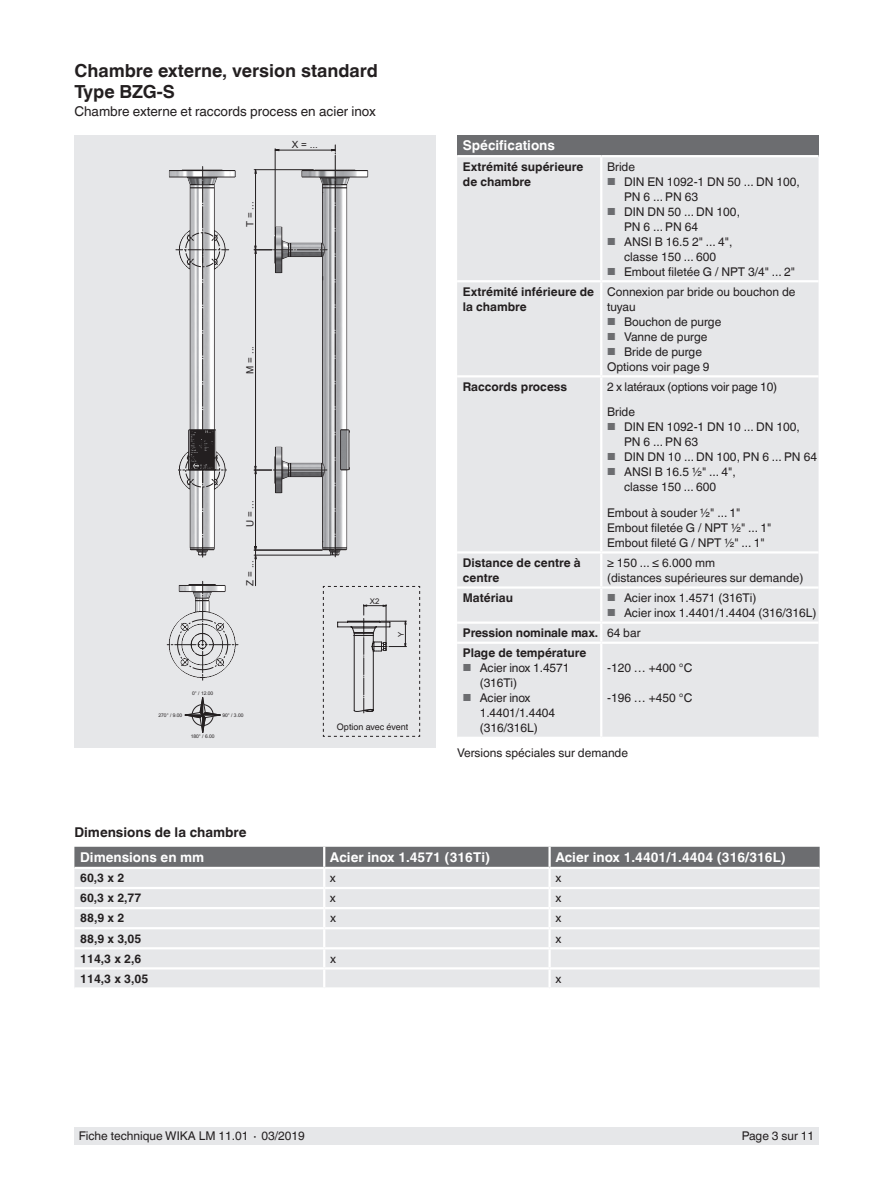
<style>
.page{position:relative;width:893px;height:1188px;background:#fff}
.page>*{position:absolute;margin:0;border:0;box-sizing:border-box;transform-origin:0 0}
.t1{font:700 18px/21px "Helvetica World";color:#231f20}
.t2{font:700 13.5px "Helvetica World";color:#fff}
.t3{font:13.5px "Helvetica World";color:#231f20}
.t4{font:700 13.5px "Helvetica World";color:#231f20}
.t5{font:12px/15px "Helvetica World";color:#231f20}
.t6{font:700 12px/15px "Helvetica World";color:#231f20}
.t7{font:12px/25.5px "Helvetica World";letter-spacing:-.02em;color:#231f20}
.t8{font:9.9px "Arial";color:#231f20}
.t9{font:9px "Helvetica World";color:#231f20}
.t10{font:7.8px "Arial";color:#231f20}
.t11{font:4.95px "Arial";color:#231f20}
.s1{font-size:10.2px;color:#6c6d70}
.s2{font-weight:400;font-size:10.2px;color:#6c6d70}
.s3{font-weight:400}
</style>
<div class="page">
<div style="left:74px;top:1128px;width:745px;height:17px;background:#e6e7e9"></div>
<div style="left:74px;top:135px;width:362px;height:612px;background:#e6e7e9"></div>
<svg style="left:167px;top:145px;width:253px;height:592px"></svg>
<div style="left:457px;top:135px;width:362px;height:21px;background:#6c6d70"></div>
<div style="left:457px;top:157px;width:362px;height:580px;background:#e6e7e9"></div>
<div style="left:457px;top:554px;width:362px;height:32px;background:#e6e7e9"></div>
<hr style="left:457px;top:280px;width:144px;height:2px;background:#fff">
<hr style="left:457px;top:375px;width:144px;height:2px;background:#fff">
<hr style="left:457px;top:551px;width:144px;height:3px;background:#fff">
<hr style="left:457px;top:586px;width:144px;height:3px;background:#fff">
<hr style="left:457px;top:622px;width:144px;height:2px;background:#fff">
<svg style="left:600px;top:624px;width:2px;height:18px"></svg>
<hr style="left:457px;top:642px;width:144px;height:2px;background:#fff">
<hr style="left:600px;top:644px;width:2px;height:93px;background:#fff">
<hr style="left:600px;top:282px;width:2px;height:93px;background:#fff">
<hr style="left:600px;top:377px;width:2px;height:174px;background:#fff">
<hr style="left:600px;top:554px;width:2px;height:32px;background:#fff">
<hr style="left:600px;top:589px;width:2px;height:33px;background:#fff">
<hr style="left:600px;top:157px;width:2px;height:123px;background:#fff">
<hr style="left:601px;top:280px;width:218px;height:2px;background:#fff">
<hr style="left:601px;top:375px;width:218px;height:2px;background:#fff">
<hr style="left:601px;top:551px;width:218px;height:3px;background:#fff">
<hr style="left:601px;top:586px;width:218px;height:3px;background:#fff">
<hr style="left:601px;top:622px;width:218px;height:2px;background:#fff">
<hr style="left:601px;top:642px;width:218px;height:2px;background:#fff">
<hr style="left:457px;top:155px;width:144px;height:2px;background:#fff">
<hr style="left:601px;top:155px;width:218px;height:2px;background:#fff">
<svg style="left:74px;top:847px;width:746px;height:140px;background:#d7d8d9"></svg>
<hr style="left:550px;top:967px;width:270px;height:3px;background:#fff">
<hr style="left:548px;top:970px;width:3px;height:17px;background:#fff">
<h1 class="t1" style="left:74px;top:60px;width:305px">Chambre externe, version standard<br>Type BZG-S</h1>
<p class="t3" style="left:74px;top:103px;width:303px">Chambre externe et raccords process en acier inox</p>
<p class="t8" style="left:243px;top:227px;width:27px;rotate:-90deg">T = ...</p>
<p class="t8" style="left:292px;top:138px;width:28px">X = ...</p>
<p class="t8" style="left:243px;top:374px;width:29px;rotate:-90deg">M = ...</p>
<p class="t8" style="left:243px;top:527px;width:28px;rotate:-90deg">U = ...</p>
<p class="t8" style="left:243px;top:586px;width:27px;rotate:-90deg">Z = ...</p>
<p class="t11" style="left:192px;top:690px;width:23px">0° / 12.00</p>
<p class="t11" style="left:158px;top:712px;width:25px">270° / 9.00</p>
<p class="t11" style="left:222px;top:712px;width:23px">90° / 3.00</p>
<p class="t11" style="left:191px;top:733px;width:25px">180° / 6.00</p>
<p class="t4" style="left:74px;top:824px;width:174px">Dimensions de la chambre</p>
<p class="t10" style="left:370px;top:596px;width:11px">X2</p>
<p class="t10" style="left:396px;top:637px;width:7px;rotate:-90deg">Y</p>
<p class="t9" style="left:337px;top:721px;width:73px">Option avec évent</p>
<p class="t2" style="left:463px;top:138px;width:94px">Spécifications</p>
<p class="t6" style="left:463px;top:159px;width:122px">Extrémité supérieure de chambre</p>
<p class="t5" style="left:607px;top:159px;width:30px">Bride</p>
<p class="t5" style="left:624px;top:174px;width:177px;text-indent:-17px"><span class="s1">■</span> DIN EN 1092-1 DN 50 ... DN 100,<br>PN 6 ... PN 63</p>
<p class="t5" style="left:624px;top:204px;width:117px;text-indent:-17px"><span class="s1">■</span> DIN DN 50 ... DN 100,<br>PN 6 ... PN 64</p>
<p class="t5" style="left:607px;top:234px;width:127px;text-align:center"><span class="s1">■</span> ANSI B 16.5 2" ... 4", classe 150 ... 600</p>
<p class="t5" style="left:607px;top:264px;width:190px"><span class="s1">■</span> Embout filetée G / NPT 3/4" ... 2"</p>
<p class="t6" style="left:463px;top:284px;width:133px">Extrémité inférieure de la chambre</p>
<p class="t5" style="left:607px;top:284px;width:190px">Connexion par bride ou bouchon de tuyau</p>
<p class="t5" style="left:607px;top:314px;width:116px"><span class="s1">■</span> Bouchon de purge</p>
<p class="t5" style="left:607px;top:329px;width:102px"><span class="s1">■</span> Vanne de purge</p>
<p class="t5" style="left:607px;top:344px;width:104px"><span class="s1">■</span> Bride de purge<br>Options voir page 9</p>
<p class="t6" style="left:463px;top:379px;width:106px">Raccords process</p>
<p class="t7" style="left:607px;top:374px;width:172px">2 x latéraux (options voir page 10)<br>Bride</p>
<p class="t5" style="left:624px;top:420px;width:177px;text-indent:-17px"><span class="s1">■</span> DIN EN 1092-1 DN 10 ... DN 100,<br>PN 6 ... PN 63</p>
<p class="t5" style="left:607px;top:450px;width:211px"><span class="s1">■</span> DIN DN 10 ... DN 100, PN 6 ... PN 64</p>
<p class="t5" style="left:607px;top:465px;width:130px;text-align:center"><span class="s1">■</span> ANSI B 16.5 ½" ... 4", classe 150 ... 600</p>
<p class="t5" style="left:607px;top:505px;width:166px">Embout à souder ½" ... 1"<br>Embout filetée G / NPT ½" ... 1"<br>Embout fileté G / NPT ½" ... 1"</p>
<p class="t6" style="left:463px;top:555px;width:119px">Distance de centre à centre</p>
<p class="t5" style="left:607px;top:555px;width:198px">≥ 150 ... ≤ 6.000 mm<br>(distances supérieures sur demande)</p>
<p class="t6" style="left:463px;top:590px;width:52px">Matériau</p>
<p class="t5" style="left:607px;top:590px;width:151px"><span class="s1">■</span> Acier inox 1.4571 (316Ti)</p>
<p class="t6" style="left:463px;top:603px;width:355px;line-height:20.1px;text-indent:144px"><span class="s2">■</span> <span class="s3">Acier inox 1.4401/1.4404 (316/316L)<br></span>Pression nominale max. <span class="s3">64 bar<br></span>Plage de température</p>
<p class="t5" style="left:480px;top:660px;width:91px;text-indent:-17px"><span class="s1">■</span> Acier inox 1.4571 (316Ti)</p>
<p class="t5" style="left:480px;top:690px;width:77px;text-indent:-17px"><span class="s1">■</span> Acier inox<br>1.4401/1.4404 (316/316L)</p>
<p class="t5" style="left:607px;top:660px;width:87px">-120 … +400 °C</p>
<p class="t5" style="left:607px;top:690px;width:87px">-196 … +450 °C</p>
<p class="t5" style="left:457px;top:745px;width:172px">Versions spéciales sur demande</p>
<p class="t2" style="left:80px;top:850px;width:126px">Dimensions en mm</p>
<p class="t2" style="left:330px;top:850px;width:162px">Acier inox 1.4571 (316Ti)</p>
<p class="t2" style="left:555px;top:850px;width:232px">Acier inox 1.4401/1.4404 (316/316L)</p>
<p class="t6" style="left:80px;top:871px;width:46px">60,3 x 2</p>
<p class="t5" style="left:330px;top:871px;width:7px">x</p>
<p class="t5" style="left:555px;top:871px;width:7px">x</p>
<p class="t6" style="left:80px;top:891px;width:63px">60,3 x 2,77</p>
<p class="t5" style="left:330px;top:891px;width:7px">x</p>
<p class="t5" style="left:555px;top:891px;width:7px">x</p>
<p class="t6" style="left:80px;top:911px;width:46px">88,9 x 2</p>
<p class="t5" style="left:330px;top:911px;width:7px">x</p>
<p class="t5" style="left:555px;top:911px;width:7px">x</p>
<p class="t6" style="left:80px;top:931px;width:63px">88,9 x 3,05</p>
<p class="t5" style="left:555px;top:931px;width:7px">x</p>
<p class="t6" style="left:80px;top:951px;width:63px">114,3 x 2,6</p>
<p class="t5" style="left:330px;top:951px;width:7px">x</p>
<p class="t6" style="left:80px;top:971px;width:70px">114,3 x 3,05</p>
<p class="t5" style="left:555px;top:971px;width:7px">x</p>
<p class="t5" style="left:79px;top:1129px;width:228px">Fiche technique WIKA LM 11.01 ∙ 03/2019</p>
<p class="t5" style="left:742px;top:1129px;width:74px">Page 3 sur 11</p>
</div>
